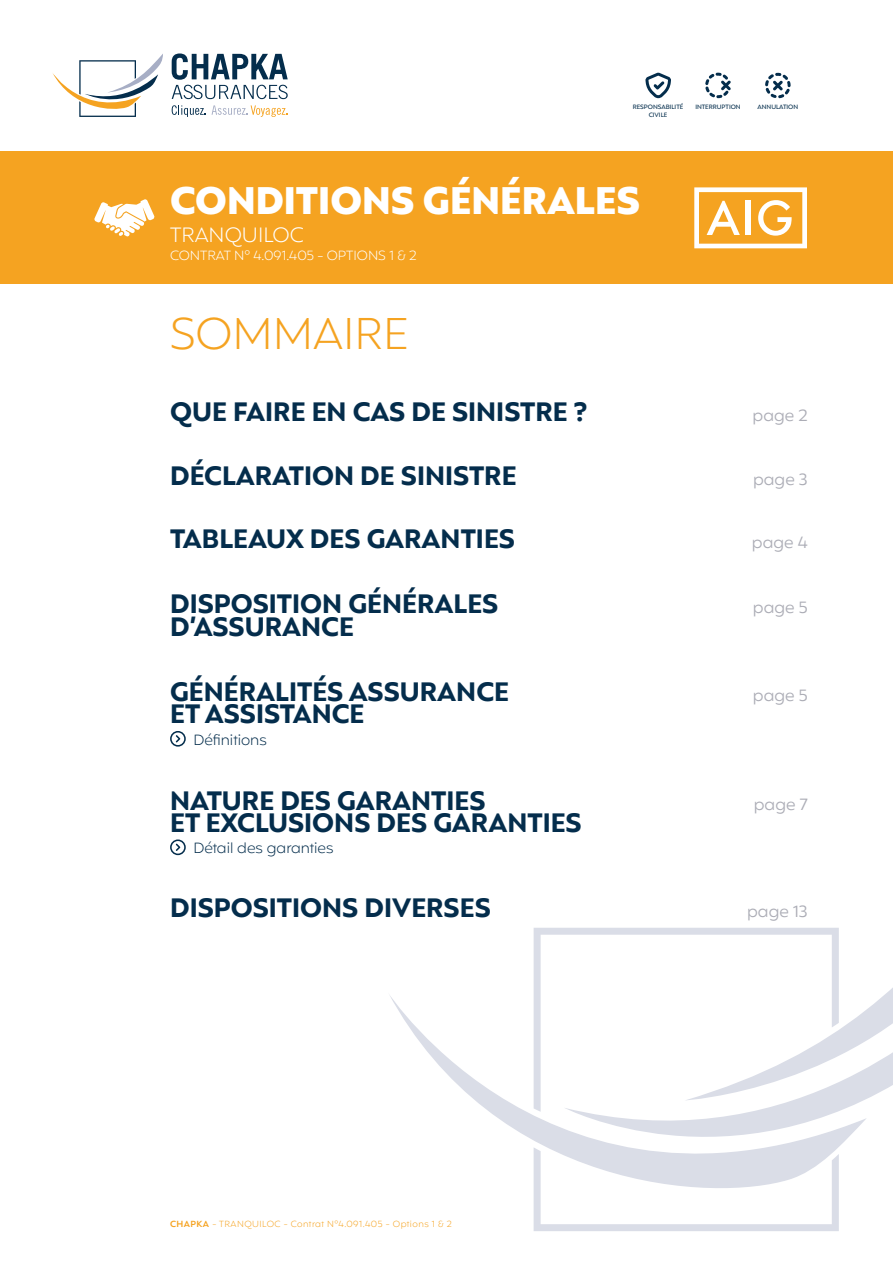
<style>
.page{position:relative;width:893px;height:1263px;background:#fff}
.page>*{position:absolute;margin:0;border:0;box-sizing:border-box;transform-origin:0 0}
.t1{font:300 45px "Mangueira Alt";color:#f5a321}
.t2{font:900 39px "Mangueira Alt";color:#fff}
.t3{font:700 27px "Mangueira Alt";color:#042d4c}
.t4{font:300 21px "Mangueira Alt";color:#fff}
.t5{font:16.5px "Mangueira Alt";color:#acadb6}
.t6{font:300 15px "Mangueira Alt";color:#042d4c}
.t7{font:300 13.5px "Mangueira Alt";color:#fff}
.t8{font:300 9px "Mangueira Alt";letter-spacing:.05em;color:#f5a321}
.t9{font:500 6.3px/7.6px "Mangueira Alt";color:#042d4c;text-align:center}
.s1{font-weight:600}
</style>
<div class="page">
<div style="left:0;top:152px;width:893px;height:132px;background:#f5a321"></div>
<svg style="left:170px;top:731px;width:16px;height:16px"></svg>
<svg style="left:170px;top:839px;width:16px;height:16px"></svg>
<svg style="left:645px;top:73px;width:26px;height:25px"></svg>
<svg style="left:694px;top:187px;width:113px;height:61px"></svg>
<svg style="left:765px;top:73px;width:26px;height:25px"></svg>
<svg style="left:705px;top:73px;width:26px;height:25px"></svg>
<svg style="left:52px;top:54px;width:111px;height:63px"></svg>
<svg style="left:172px;top:105px;width:34px;height:12px"></svg>
<svg style="left:212px;top:105px;width:76px;height:12px"></svg>
<svg style="left:172px;top:53px;width:116px;height:46px"></svg>
<svg style="left:867px;top:988px;width:26px;height:111px"></svg>
<svg style="left:534px;top:928px;width:305px;height:64px"></svg>
<svg style="left:390px;top:992px;width:477px;height:239px"></svg>
<svg style="left:94px;top:199px;width:61px;height:37px"></svg>
<p class="t9" style="left:633px;top:103px;width:52px">RESPONSABILITÉ<br>CIVILE</p>
<p class="t9" style="left:695px;top:103px;width:47px">INTERRUPTION</p>
<p class="t9" style="left:757px;top:103px;width:42px">ANNULATION</p>
<h2 class="t2" style="left:170px;top:175px;width:472px">CONDITIONS GÉNÉRALES</h2>
<p class="t4" style="left:170px;top:221px;width:135px">TRANQUILOC</p>
<p class="t7" style="left:170px;top:247px;width:248px">CONTRAT N° 4.091.405 - OPTIONS 1 &amp; 2</p>
<h1 class="t1" style="left:170px;top:304px;width:240px">SOMMAIRE</h1>
<p class="t3" style="left:170px;top:394px;width:419px">QUE FAIRE EN CAS DE SINISTRE ?</p>
<p class="t5" style="left:753px;top:405px;width:57px">page 2</p>
<p class="t3" style="left:170px;top:458px;width:348px">DÉCLARATION DE SINISTRE</p>
<p class="t5" style="left:753px;top:468px;width:56px">page 3</p>
<p class="t3" style="left:170px;top:521px;width:346px">TABLEAUX DES GARANTIES</p>
<p class="t5" style="left:752px;top:532px;width:57px">page 4</p>
<p class="t3" style="left:170px;top:586px;width:330px">DISPOSITION GÉNÉRALES</p>
<p class="t5" style="left:753px;top:597px;width:56px">page 5</p>
<p class="t3" style="left:170px;top:609px;width:185px">D’ASSURANCE</p>
<p class="t3" style="left:170px;top:674px;width:340px">GÉNÉRALITÉS ASSURANCE</p>
<p class="t5" style="left:753px;top:684px;width:56px">page 5</p>
<p class="t3" style="left:170px;top:696px;width:196px">ET ASSISTANCE</p>
<p class="t6" style="left:193px;top:729px;width:75px">Définitions</p>
<p class="t3" style="left:170px;top:782px;width:317px">NATURE DES GARANTIES</p>
<p class="t5" style="left:754px;top:793px;width:55px">page 7</p>
<p class="t3" style="left:170px;top:805px;width:413px">ET EXCLUSIONS DES GARANTIES</p>
<p class="t6" style="left:193px;top:838px;width:142px">Détail des garanties</p>
<p class="t3" style="left:170px;top:889px;width:322px">DISPOSITIONS DIVERSES</p>
<p class="t5" style="left:747px;top:900px;width:62px">page 13</p>
<p class="t8" style="left:170px;top:1218px;width:283px"><span class="s1">CHAPKA</span> - TRANQUILOC - Contrat N°4.091.405 - Options 1 &amp; 2</p>
</div>
